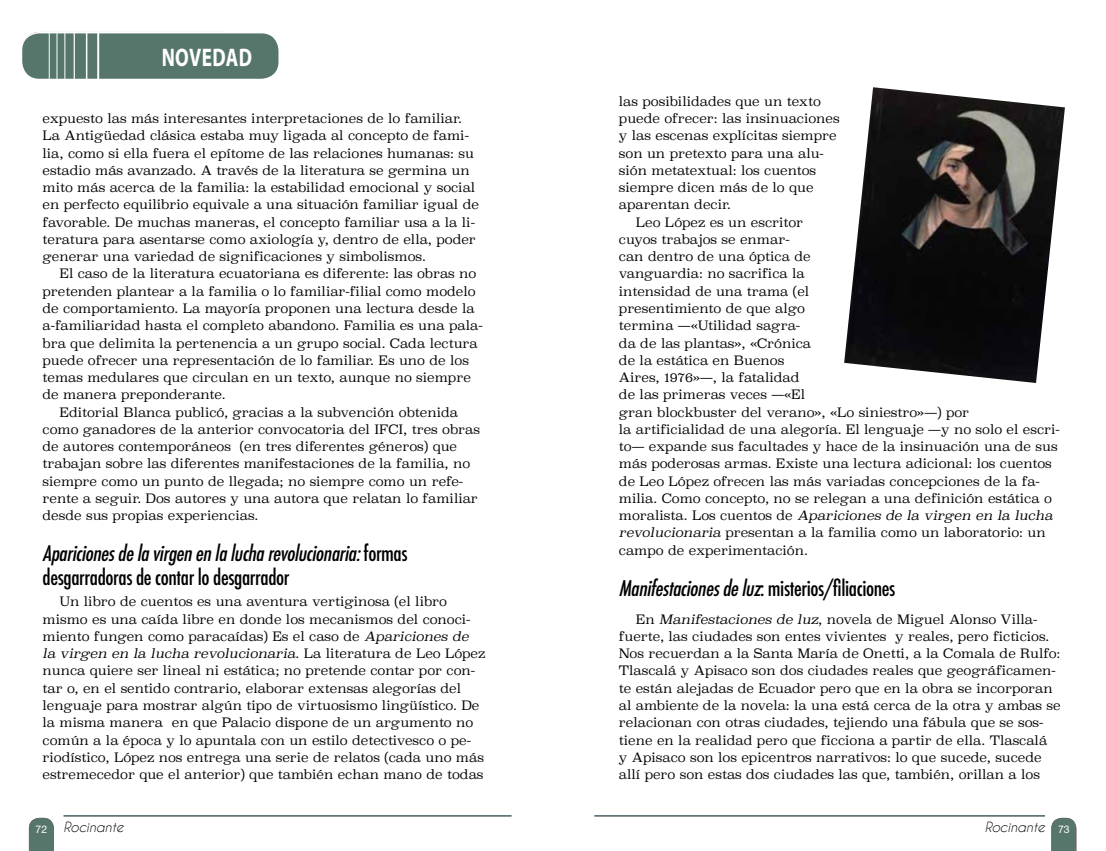
<style>
.page{position:relative;width:1106px;height:851px;background:#fff}
.page>*{position:absolute;margin:0;border:0;box-sizing:border-box;transform-origin:0 0}
.t1{font:700 25.5px "Myriad Pro";letter-spacing:.02em;color:#fff;scale:.75 1}
.t2{font:italic 500 condensed 21px/24px "Futura";color:#000}
.t3{font:500 condensed 21px "Futura";letter-spacing:-.02em;color:#000}
.t4{font:italic 13.2px "Caviar Dreams";color:#000}
.t5{font:12.75px/17.2px "Superclarendon Lt";color:#000}
.t6{font:italic 12.75px "Superclarendon Lt";color:#000}
.t7{font:10.5px "Helvetica Neue LT Std";color:#fff}
.s1{font-style:normal}
.s2{font-style:italic}
</style>
<div class="page">
<div style="left:21px;top:33px;width:258px;height:46px;background:#57766b;border-radius:18px"></div>
<div style="left:21px;top:32px;width:259px;height:48px;border:2px solid #fff;border-radius:18px"></div>
<hr style="left:57px;top:33px;width:1px;height:47px;background:#fff">
<hr style="left:49px;top:33px;width:1px;height:47px;background:#fff">
<hr style="left:64px;top:33px;width:1px;height:47px;background:#fff">
<hr style="left:74px;top:33px;width:1px;height:47px;background:#fff">
<hr style="left:86px;top:33px;width:1px;height:47px;background:#fff">
<hr style="left:97px;top:33px;width:2px;height:47px;background:#fff">
<img style="left:844px;top:87px;width:221px;height:296px">
<svg style="left:1051px;top:817px;width:25px;height:33px"></svg>
<hr style="left:594px;top:815px;width:450px;height:1px;background:#256e6b">
<svg style="left:29px;top:817px;width:25px;height:33px"></svg>
<hr style="left:64px;top:815px;width:447px;height:1px;background:#256e6b">
<h1 class="t1" style="left:124px;top:40px;width:134px">ESCRITURA</h1>
<h1 class="t1" style="left:162px;top:41px;width:122px">NOVEDAD</h1>
<p class="t5" style="left:43px;top:110px;width:438px">expuesto las más interesantes interpretaciones de lo familiar.<br>La Antigüedad clásica estaba muy ligada al concepto de fami&shy;lia, como si ella fuera el epítome de las relaciones humanas: su estadio más avanzado. A través de la literatura se germina un mito más acerca de la familia: la estabilidad emocional y social en perfecto equilibrio equivale a una situación familiar igual de favorable. De muchas maneras, el concepto familiar usa a la li&shy;teratura para asentarse como axiología y, dentro de ella, poder generar una variedad de significaciones y simbolismos.</p>
<p class="t5" style="left:60px;top:265px;width:418px">El caso de la literatura ecuatoriana es diferente: las obras no</p>
<p class="t5" style="left:43px;top:282px;width:434px">pretenden plantear a la familia o lo familiar-filial como modelo</p>
<p class="t5" style="left:43px;top:299px;width:433px">de comportamiento. La mayoría proponen una lectura desde la</p>
<p class="t5" style="left:43px;top:317px;width:441px">a-familiaridad hasta el completo abandono. Familia es una pala-</p>
<p class="t5" style="left:43px;top:334px;width:437px">bra que delimita la pertenencia a un grupo social. Cada lectura</p>
<p class="t5" style="left:43px;top:351px;width:428px">puede ofrecer una representación de lo familiar. Es uno de los</p>
<p class="t5" style="left:43px;top:368px;width:430px">temas medulares que circulan en un texto, aunque no siempre</p>
<p class="t5" style="left:43px;top:386px;width:185px">de manera preponderante.</p>
<p class="t5" style="left:60px;top:403px;width:400px">Editorial Blanca publicó, gracias a la subvención obtenida</p>
<p class="t5" style="left:43px;top:420px;width:439px">como ganadores de la anterior convocatoria del IFCI, tres obras</p>
<p class="t5" style="left:43px;top:437px;width:416px">de autores contemporáneos (en tres diferentes géneros) que</p>
<p class="t5" style="left:43px;top:455px;width:429px">trabajan sobre las diferentes manifestaciones de la familia, no</p>
<p class="t5" style="left:43px;top:472px;width:422px">siempre como un punto de llegada; no siempre como un refe-</p>
<p class="t5" style="left:43px;top:489px;width:437px">rente a seguir. Dos autores y una autora que relatan lo familiar</p>
<p class="t5" style="left:43px;top:506px;width:217px">desde sus propias experiencias.</p>
<h2 class="t2" style="left:43px;top:541px;width:366px">Aparicionesdelavirgenenlalucharevolucionaria:<span class="s1">f o r m a s desgarradoras de contar lo desgarrador</span></h2>
<p class="t5" style="left:43px;top:593px;width:444px;text-indent:17px">Un libro de cuentos es una aventura vertiginosa (el libro mismo es una caída libre en donde los mecanismos del conoci&shy;miento fungen como paracaídas) Es el caso de <span class="s2">Apariciones de<br>la virgen en la lucha revolucionaria</span>. La literatura de Leo López nunca quiere ser lineal ni estática; no pretende contar por con&shy;tar o, en el sentido contrario, elaborar extensas alegorías del lenguaje para mostrar algún tipo de virtuosismo lingüístico. De la misma manera en que Palacio dispone de un argumento no común a la época y lo apuntala con un estilo detectivesco o pe&shy;riodístico, López nos entrega una serie de relatos (cada uno más estremecedor que el anterior) que también echan mano de todas</p>
<p class="t5" style="left:619px;top:92px;width:203px">las posibilidades que un texto</p>
<p class="t5" style="left:619px;top:110px;width:222px">puede ofrecer: las insinuaciones</p>
<p class="t5" style="left:619px;top:127px;width:219px">y las escenas explícitas siempre</p>
<p class="t5" style="left:619px;top:144px;width:206px">son un pretexto para una alu-</p>
<p class="t5" style="left:619px;top:161px;width:199px">sión metatextual: los cuentos</p>
<p class="t5" style="left:619px;top:179px;width:196px">siempre dicen más de lo que</p>
<p class="t5" style="left:619px;top:196px;width:113px">aparentan decir.</p>
<p class="t5" style="left:636px;top:213px;width:169px">Leo López es un escritor</p>
<p class="t5" style="left:619px;top:230px;width:172px">cuyos trabajos se enmar-</p>
<p class="t5" style="left:619px;top:248px;width:193px">can dentro de una óptica de</p>
<p class="t5" style="left:619px;top:265px;width:187px">vanguardia: no sacrifica la</p>
<p class="t5" style="left:619px;top:282px;width:192px">intensidad de una trama (el</p>
<p class="t5" style="left:619px;top:299px;width:187px">presentimiento de que algo</p>
<p class="t5" style="left:619px;top:317px;width:183px">termina —«Utilidad sagra-</p>
<p class="t5" style="left:619px;top:334px;width:194px">da de las plantas», «Crónica</p>
<p class="t5" style="left:619px;top:351px;width:167px">de la estática en Buenos</p>
<p class="t5" style="left:619px;top:368px;width:182px">Aires, 1976»—, la fatalidad</p>
<p class="t5" style="left:619px;top:386px;width:188px">de las primeras veces —«El</p>
<p class="t5" style="left:619px;top:403px;width:352px">gran blockbuster del verano», «Lo siniestro»—) por</p>
<p class="t5" style="left:619px;top:420px;width:442px">la artificialidad de una alegoría. El lenguaje —y no solo el escri-</p>
<p class="t5" style="left:619px;top:437px;width:440px">to— expande sus facultades y hace de la insinuación una de sus</p>
<p class="t5" style="left:619px;top:455px;width:434px">más poderosas armas. Existe una lectura adicional: los cuentos</p>
<p class="t5" style="left:619px;top:472px;width:422px">de Leo López ofrecen las más variadas concepciones de la fa-</p>
<p class="t5" style="left:619px;top:489px;width:434px">milia. Como concepto, no se relegan a una definición estática o</p>
<p class="t6" style="left:619px;top:507px;width:435px"><span class="s1">moralista. Los cuentos de</span> Apariciones de la virgen en la lucha</p>
<p class="t5" style="left:619px;top:524px;width:428px"><span class="s2">revolucionaria</span> presentan a la familia como un laboratorio: un</p>
<p class="t5" style="left:619px;top:541px;width:190px">campo de experimentación.</p>
<h2 class="t3" style="left:619px;top:574px;width:278px"><span class="s2">Manifestacionesdeluz</span>: misterios/filiaciones</h2>
<p class="t5" style="left:619px;top:610px;width:443px;text-indent:17px">En <span class="s2">Manifestaciones de luz</span>, novela de Miguel Alonso Villa&shy;fuerte, las ciudades son entes vivientes y reales, pero ficticios.<br>Nos recuerdan a la Santa María de Onetti, a la Comala de Rulfo:<br>Tlascalá y Apisaco son dos ciudades reales que geográficamen&shy;te están alejadas de Ecuador pero que en la obra se incorporan al ambiente de la novela: la una está cerca de la otra y ambas se relacionan con otras ciudades, tejiendo una fábula que se sos&shy;tiene en la realidad pero que ficciona a partir de ella. Tlascalá<br>y Apisaco son los epicentros narrativos: lo que sucede, sucede allí pero son estas dos ciudades las que, también, orillan a los</p>
<p class="t4" style="left:64px;top:819px;width:62px">Rocinante</p>
<p class="t4" style="left:984px;top:819px;width:62px">Rocinante</p>
<p class="t7" style="left:36px;top:822px;width:13px">72</p>
<p class="t7" style="left:1058px;top:822px;width:13px">73</p>
</div>
